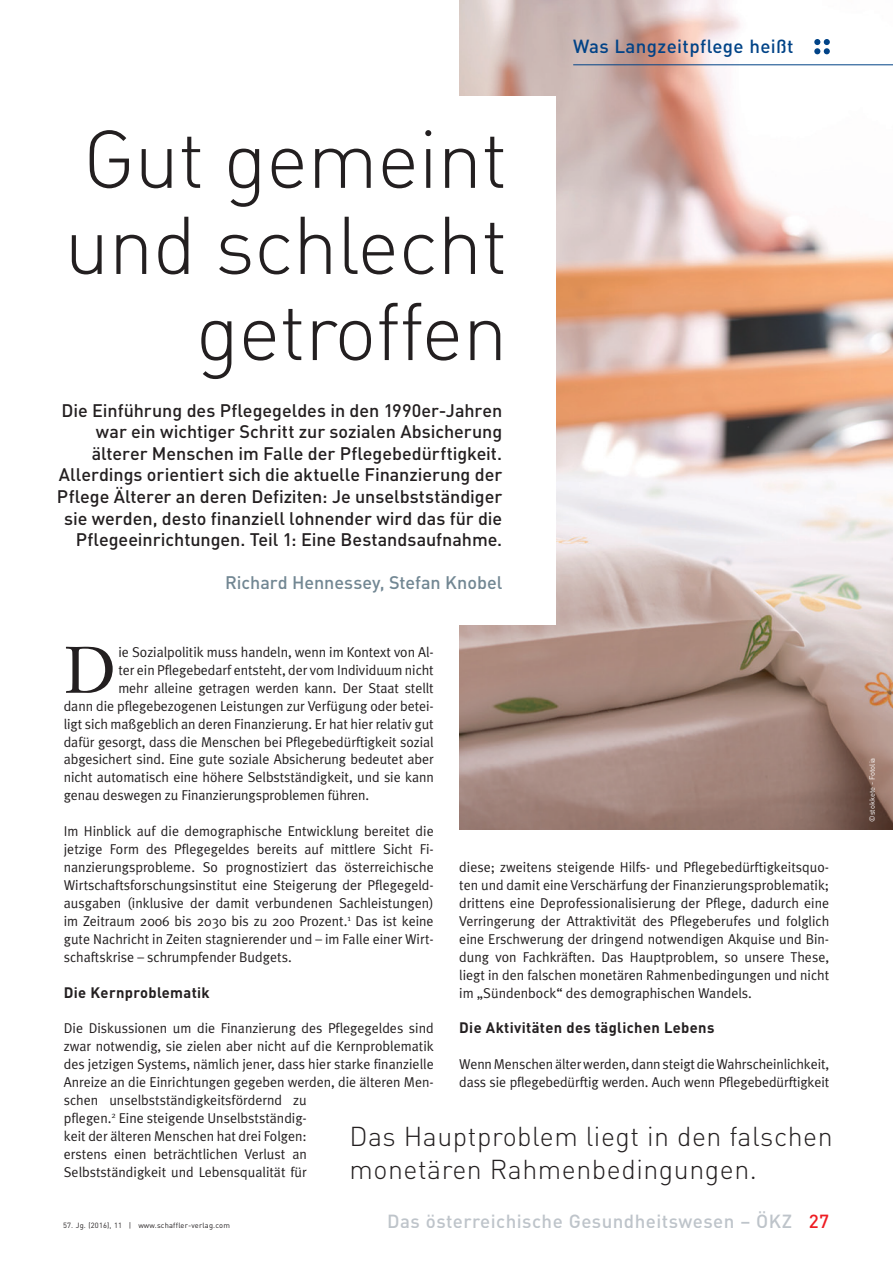
<style>
.page{position:relative;width:893px;height:1263px;background:#fff}
.page>*{position:absolute;margin:0;border:0;box-sizing:border-box;transform-origin:0 0}
.t1{font:80.4px/86.1px "DIN Light Alternate";letter-spacing:-.01em;color:#231f20;text-align:right}
.Lauftext{font:64.5px "Janson Text LT Std";color:#231f20}
.t2{font:27px/32.4px "DIN Light Alternate";letter-spacing:.02em;color:#231f20}
.t3{font:500 18.75px "DIN";letter-spacing:.025em;color:#bec4ca}
.t4{font:500 18.75px "DIN";letter-spacing:.02em;color:#014387}
.t5{font:500 18px/21.6px "DIN";letter-spacing:-.005em;color:#231f20;text-align:right}
.t6{font:500 18px "DIN";letter-spacing:-.005em;color:#728793}
.Lauftext-2{font:700 15px "DIN";letter-spacing:.025em;color:#231f20}
.Lauftext-3{font:14.25px/18px "Meta Plus Normal";letter-spacing:-.005em;color:#231f20;text-align:justify}
.t7{font:7.5px "DIN";letter-spacing:.025em;color:#231f20}
.t8{font:7.5px "DIN";color:#fff}
.s1{color:#ee1d23}
</style>
<div class="page">
<img style="left:459px;top:0;width:434px;height:829px">
<svg style="left:814px;top:39px;width:16px;height:15px"></svg>
<hr style="left:573px;top:64px;width:320px;height:1px;background:#014387">
<div style="left:340px;top:96px;width:216px;height:529px;background:#fff"></div>
<p class="t1" style="left:83px;top:115px;width:426px">Gut gemeint</p>
<p class="t1" style="left:64px;top:201px;width:445px">und schlecht getroffen</p>
<p class="t5" style="left:57px;top:399px;width:447px">Die Einführung des Pflegegeldes in den 1990er-Jahren war ein wichtiger Schritt zur sozialen Absicherung älterer Menschen im Falle der Pflegebedürftigkeit.<br>Allerdings orientiert sich die aktuelle Finanzierung der Pflege Älterer an deren Defiziten: Je unselbstständiger sie werden, desto finanziell lohnender wird das für die Pflegeeinrichtungen. Teil 1: Eine Bestandsaufnahme.</p>
<p class="t6" style="left:225px;top:571px;width:279px">Richard Hennessey, Stefan Knobel</p>
<p class="t4" style="left:573px;top:35px;width:222px">Was Langzeitpflege heißt</p>
<p class="Lauftext" style="left:64px;top:629px;width:54px">D</p>
<p class="Lauftext-3" style="left:118px;top:643px;width:317px">ie Sozialpolitik muss handeln, wenn im Kontext von Al-</p>
<p class="Lauftext-3" style="left:118px;top:661px;width:317px">ter ein Pflegebedarf entsteht, der vom Individuum nicht</p>
<p class="Lauftext-3" style="left:118px;top:679px;width:317px">mehr alleine getragen werden kann. Der Staat stellt</p>
<p class="Lauftext-3" style="left:64px;top:696px;width:371px">dann die pflegebezogenen Leistungen zur Verfügung oder betei-</p>
<p class="Lauftext-3" style="left:64px;top:714px;width:371px">ligt sich maßgeblich an deren Finanzierung. Er hat hier relativ gut</p>
<p class="Lauftext-3" style="left:64px;top:732px;width:371px">dafür gesorgt, dass die Menschen bei Pflegebedürftigkeit sozial</p>
<p class="Lauftext-3" style="left:64px;top:750px;width:371px">abgesichert sind. Eine gute soziale Absicherung bedeutet aber</p>
<p class="Lauftext-3" style="left:64px;top:768px;width:371px">nicht automatisch eine höhere Selbstständigkeit, und sie kann</p>
<p class="Lauftext-3" style="left:64px;top:786px;width:307px">genau deswegen zu Finanzierungsproblemen führen.</p>
<p class="Lauftext-3" style="left:64px;top:822px;width:371px">Im Hinblick auf die demographische Entwicklung bereitet die jetzige Form des Pflegegeldes bereits auf mittlere Sicht Fi&shy;nanzierungsprobleme. So prognostiziert das österreichische Wirtschaftsforschungsinstitut eine Steigerung der Pflegegeld&shy;ausgaben (inklusive der damit verbundenen Sachleistungen) im Zeitraum 2006 bis 2030 bis zu 200 Prozent.<sup>1</sup> Das ist keine gute Nachricht in Zeiten stagnierender und – im Falle einer Wirt&shy;schaftskrise – schrumpfender Budgets.</p>
<p class="Lauftext-2" style="left:64px;top:982px;width:148px">Die Kernproblematik</p>
<p class="Lauftext-3" style="left:64px;top:1019px;width:371px;text-align:left">Die Diskussionen um die Finanzierung des Pflegegeldes sind zwar notwendig, sie zielen aber nicht auf die Kernproblematik des jetzigen Systems, nämlich jener, dass hier starke finanzielle Anreize an die Einrichtungen gegeben werden, die älteren Men&shy;schen unselbstständigkeitsfördernd zu<br>pflegen.<sup>2</sup> Eine steigende Unselbstständig-<br>keit der älteren Menschen hat drei Folgen:<br>erstens einen beträchtlichen Verlust an<br>Selbstständigkeit und Lebensqualität für</p>
<p class="Lauftext-3" style="left:459px;top:858px;width:371px">diese; zweitens steigende Hilfs- und Pflegebedürftigkeitsquo&shy;ten und damit eine Verschärfung der Finanzierungsproblematik; drittens eine Deprofessionalisierung der Pflege, dadurch eine Verringerung der Attraktivität des Pflegeberufes und folglich eine Erschwerung der dringend notwendigen Akquise und Bin&shy;dung von Fachkräften. Das Hauptproblem, so unsere These, liegt in den falschen monetären Rahmenbedingungen und nicht im „Sündenbock“ des demographischen Wandels.</p>
<p class="Lauftext-2" style="left:459px;top:1018px;width:257px">Die Aktivitäten des täglichen Lebens</p>
<p class="Lauftext-3" style="left:459px;top:1055px;width:371px">Wenn Menschen älter werden, dann steigt die Wahrscheinlichkeit, dass sie pflegebedürftig werden. Auch wenn Pflegebedürftigkeit</p>
<p class="t2" style="left:349px;top:1120px;width:485px">Das Hauptproblem liegt in den falschen monetären Rahmenbedingungen.</p>
<p class="t7" style="left:63px;top:1220px;width:168px">57. Jg. (2016), 11 | www.schaffler-verlag.com</p>
<h3 class="t3" style="left:387px;top:1209px;width:443px">Das österreichische Gesundheitswesen – ÖKZ <span class="s1">27</span></h3>
<p class="t8" style="left:867px;top:822px;width:66px;rotate:-90deg">©stokkete - Fotolia</p>
</div>
